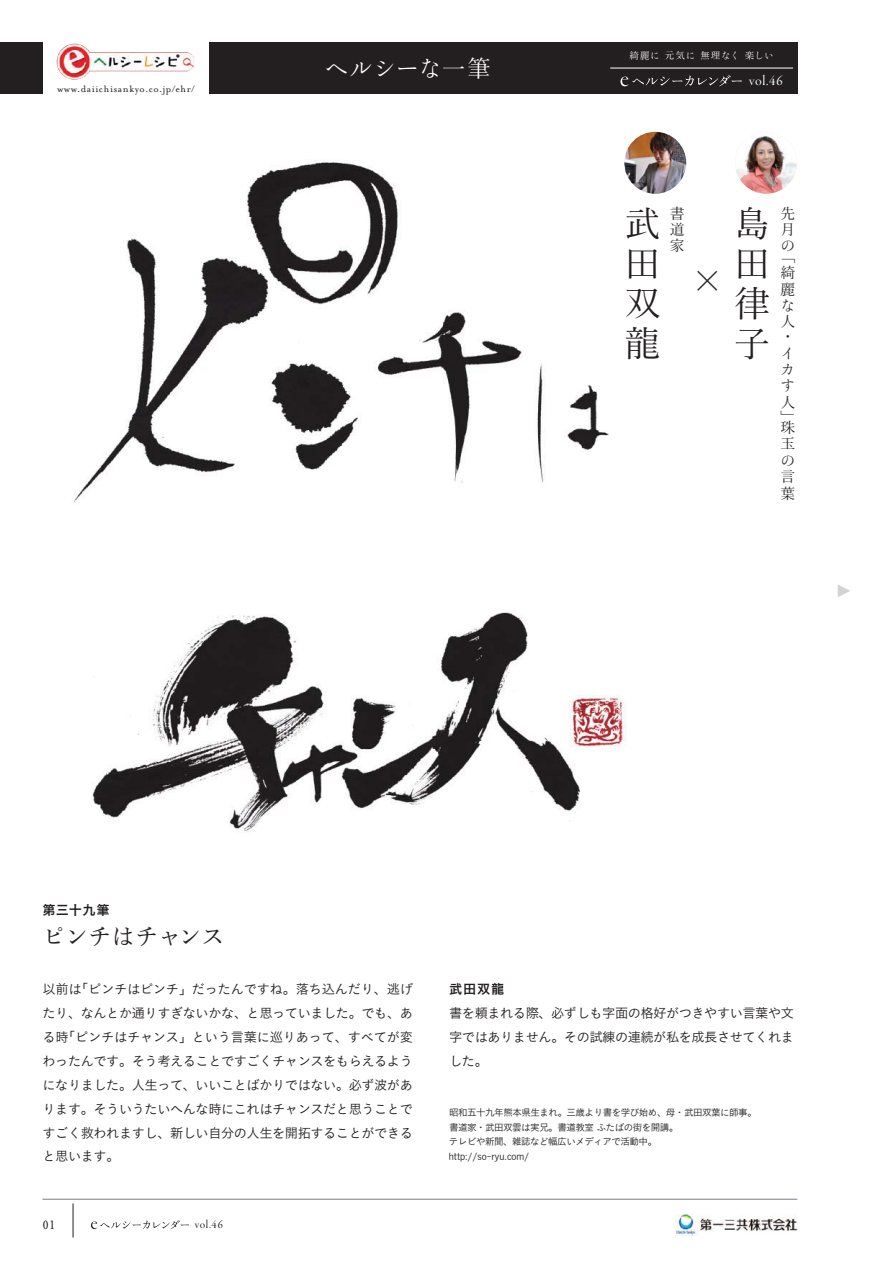
<style>
.page{position:relative;width:893px;height:1263px;background:#fff}
.page>*{position:absolute;margin:0;border:0;box-sizing:border-box;transform-origin:0 0}
.t1{font:42.45px "Yu Mincho Std L 90 msp RKSJ V";color:#231f20}
.t2{font:36.15px/39.8px "Yu Mincho 02 R 90 msp RKSJ V";color:#231f20;text-align:justify}
.t3{font:23.4px "Yu Mincho Std M 90 msp RKSJ H";letter-spacing:-.02em;color:#231f20}
.t4{font:23.4px "Yu Min 5 go Kn R 90 msp RKSJ H";color:#fff}
.t5{font:14.85px/16.4px "Yu Mincho 02 R 90 msp RKSJ V";color:#231f20}
.t6{font:14.85px/16.4px "Yu Min 5 go Kn R 90 msp RKSJ H";color:#231f20}
.t7{font:14.85px "Garamond Premr Pro Disp";color:#fff}
.t8{font:13.8px "Mrs Eaves Fractions";color:#231f20}
.t9{font:13.35px/23.9px "Koburina Go Std W3 90 msp RKSJ H";letter-spacing:-.04em;color:#231f20;text-align:justify}
.t10{font:13.35px "Koburina Go Std W6 90 msp RKSJ H";letter-spacing:.045em;color:#231f20}
.t11{font:12.15px "Garamond Premr Pro Disp";color:#231f20}
.t12{font:10.65px "Mrs Eaves Roman";letter-spacing:.06em;color:#231f20}
.t13{font:9.6px/14.9px "Koburina Go Std W3 90 msp RKSJ H";letter-spacing:-.055em;color:#231f20}
.t14{font:9.6px "Yu Mincho 02 R 90 msp RKSJ H";color:#fff}
.s1{font-family:"Yu Mincho 02 R 90 msp RKSJ H"}
.s2{font-family:"Yu Min 5 go Kn R 90 msp RKSJ H"}
</style>
<div class="page">
<img style="left:74px;top:131px;width:580px;height:701px">
<svg style="left:838px;top:585px;width:12px;height:12px"></svg>
<hr style="left:43px;top:1199px;width:754px;height:1px;background:#777e86">
<hr style="left:73px;top:1203px;width:1px;height:34px;background:#231f20">
<img style="left:675px;top:1214px;width:122px;height:21px">
<div style="left:0;top:43px;width:43px;height:51px;background:#231f20"></div>
<div style="left:606px;top:43px;width:191px;height:51px;background:#231f20"></div>
<img style="left:57px;top:44px;width:138px;height:36px">
<hr style="left:610px;top:68px;width:183px;height:1px;background:#fff">
<div style="left:210px;top:43px;width:396px;height:51px;background:#231f20"></div>
<img style="left:624px;top:132px;width:62px;height:62px;border-radius:50%">
<img style="left:735px;top:132px;width:62px;height:62px;border-radius:50%">
<svg style="left:620px;top:75px;width:122px;height:11px"></svg>
<svg style="left:91px;top:1220px;width:98px;height:9px"></svg>
<p class="t12" style="left:57px;top:82px;width:139px">www.daiichisankyo.co.jp/ehr/</p>
<h3 class="t4" style="left:325px;top:59px;width:167px">ヘルシーな<span class="s1">一筆</span></h3>
<p class="t14" style="left:630px;top:52px;width:146px">綺麗<span class="s2">に</span> 元気<span class="s2">に</span> 無理<span class="s2">なく</span> 楽<span class="s2">しい</span></p>
<p class="t7" style="left:749px;top:71px;width:35px">vol.46</p>
<h2 class="t2" style="left:625px;top:209px;width:37px">武田双龍</h2>
<p class="t5" style="left:670px;top:207px;width:16px;text-align:justify">書道家</p>
<p class="t5" style="left:780px;top:207px;width:15px">先月</p>
<h2 class="t2" style="left:734px;top:209px;width:36px">島田律子</h2>
<p class="t6" style="left:780px;top:240px;width:15px">の</p>
<p class="t5" style="left:780px;top:250px;width:16px;text-align:justify">「綺麗</p>
<p class="t6" style="left:780px;top:299px;width:14px">な</p>
<p class="t5" style="left:780px;top:316px;width:16px;line-height:14.9px">人・</p>
<p class="t6" style="left:780px;top:347px;width:15px">イカす</p>
<p class="t5" style="left:780px;top:397px;width:16px;line-height:14.9px">人」</p>
<p class="t5" style="left:780px;top:421px;width:16px">珠玉</p>
<p class="t6" style="left:780px;top:454px;width:15px">の</p>
<p class="t5" style="left:780px;top:470px;width:16px">言葉</p>
<h1 class="t1" style="left:686px;top:265px;width:33px">×</h1>
<p class="t10" style="left:43px;top:905px;width:69px">第三十九筆</p>
<h3 class="t3" style="left:43px;top:927px;width:184px">ピンチはチャンス</h3>
<p class="t9" style="left:43px;top:979px;width:372px">以前は「ピンチはピンチ」だったんですね。落ち込んだり、逃げたり、なんとか通りすぎないかな、と思っていました。でも、ある時「ピンチはチャンス」という言葉に巡りあって、すべてが変わったんです。そう考えることですごくチャンスをもらえるようになりました。人生って、いいことばかりではない。必ず波があります。そういうたいへんな時にこれはチャンスだと思うことですごく救われますし、新しい自分の人生を開拓することができると思います。</p>
<p class="t8" style="left:43px;top:1218px;width:14px">01</p>
<p class="t11" style="left:195px;top:1217px;width:30px">vol.46</p>
<p class="t10" style="left:449px;top:984px;width:57px">武田双龍</p>
<p class="t9" style="left:449px;top:1003px;width:346px">書を頼まれる際、必ずしも字面の格好がつきやすい言葉や文字ではありません。その試練の連続が私を成長させてくれました。</p>
<p class="t13" style="left:449px;top:1106px;width:310px">昭和五十九年熊本県生まれ。三歳より書を学び始め、母・武田双葉に師事。書道家・武田双雲は実兄。書道教室 ふたばの街を開講。<br>テレビや新聞、雑誌など幅広いメディアで活動中。<br>http://so-ryu.com/</p>
</div>
